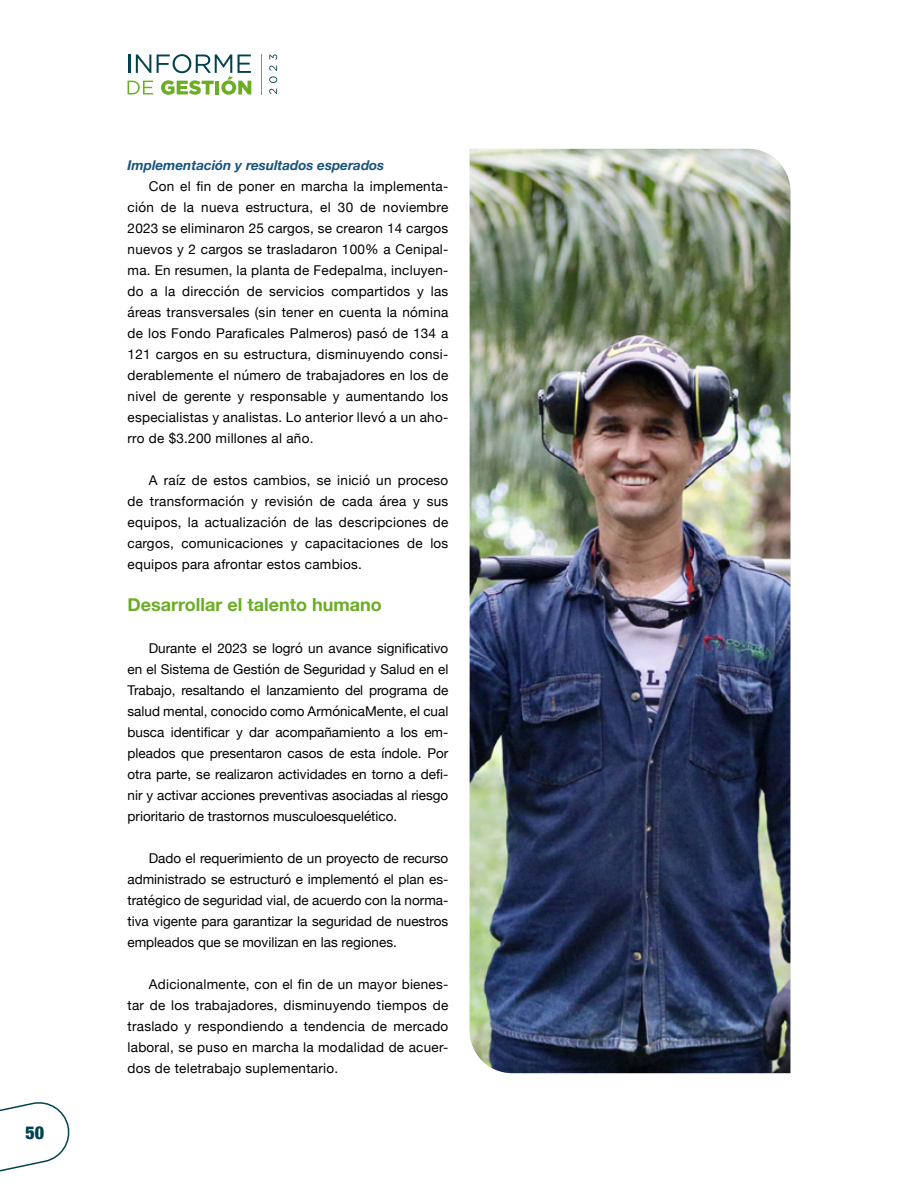
<style>
.page{position:relative;width:918px;height:1188px;background:#fff}
.page>*{position:absolute;margin:0;border:0;box-sizing:border-box;transform-origin:0 0}
.t1{font:700 18px "Helvetica Neue";color:#6bad24}
.t2{font:900 condensed 18px "Helvetica Neue";color:#00424f}
.t3{font:13.5px/21px "Helvetica Neue";letter-spacing:.02em;color:#000;text-align:justify}
.t4{font:italic 700 13.5px "Helvetica Neue";color:#1a547a}
</style>
<div class="page">
<img style="left:470px;top:149px;width:320px;height:924px">
<svg style="left:0;top:1102px;width:70px;height:70px"></svg>
<svg style="left:128px;top:54px;width:123px;height:41px"></svg>
<svg style="left:269px;top:89px;width:8px;height:5px"></svg>
<svg style="left:269px;top:66px;width:8px;height:17px"></svg>
<svg style="left:269px;top:54px;width:8px;height:6px"></svg>
<hr style="left:261px;top:54px;width:1px;height:41px;background:#6bad24">
<h1 class="t2" style="left:25px;top:1118px;width:20px">50</h1>
<p class="t4" style="left:128px;top:154px;width:258px">Implementación y resultados esperados</p>
<p class="t3" style="left:128px;top:176px;width:322px;text-indent:21px">Con el fin de poner en marcha la implementa&shy;ción de la nueva estructura, el 30 de noviembre 2023 se eliminaron 25 cargos, se crearon 14 cargos nuevos y 2 cargos se trasladaron 100% a Cenipal&shy;ma. En resumen, la planta de Fedepalma, incluyen&shy;do a la dirección de servicios compartidos y las áreas transversales (sin tener en cuenta la nómina de los Fondo Paraficales Palmeros) pasó de 134 a 121 cargos en su estructura, disminuyendo consi&shy;derablemente el número de trabajadores en los de nivel de gerente y responsable y aumentando los especialistas y analistas. Lo anterior llevó a un aho&shy;rro de $3.200 millones al año.</p>
<p class="t3" style="left:128px;top:470px;width:322px;text-indent:21px">A raíz de estos cambios, se inició un proceso de transformación y revisión de cada área y sus equipos, la actualización de las descripciones de cargos, comunicaciones y capacitaciones de los equipos para afrontar estos cambios.</p>
<h1 class="t1" style="left:128px;top:590px;width:256px">Desarrollar el talento humano</h1>
<p class="t3" style="left:128px;top:638px;width:322px;text-indent:21px">Durante el 2023 se logró un avance significativo en el Sistema de Gestión de Seguridad y Salud en el Trabajo, resaltando el lanzamiento del programa de salud mental, conocido como ArmónicaMente, el cual busca identificar y dar acompañamiento a los em&shy;pleados que presentaron casos de esta índole. Por otra parte, se realizaron actividades en torno a defi&shy;nir y activar acciones preventivas asociadas al riesgo prioritario de trastornos musculoesquelético.</p>
<p class="t3" style="left:128px;top:848px;width:322px;text-indent:21px">Dado el requerimiento de un proyecto de recurso administrado se estructuró e implementó el plan es&shy;tratégico de seguridad vial, de acuerdo con la norma&shy;tiva vigente para garantizar la seguridad de nuestros empleados que se movilizan en las regiones.</p>
<p class="t3" style="left:128px;top:974px;width:322px;text-indent:21px">Adicionalmente, con el fin de un mayor bienes&shy;tar de los trabajadores, disminuyendo tiempos de traslado y respondiendo a tendencia de mercado laboral, se puso en marcha la modalidad de acuer&shy;dos de teletrabajo suplementario.</p>
</div>
